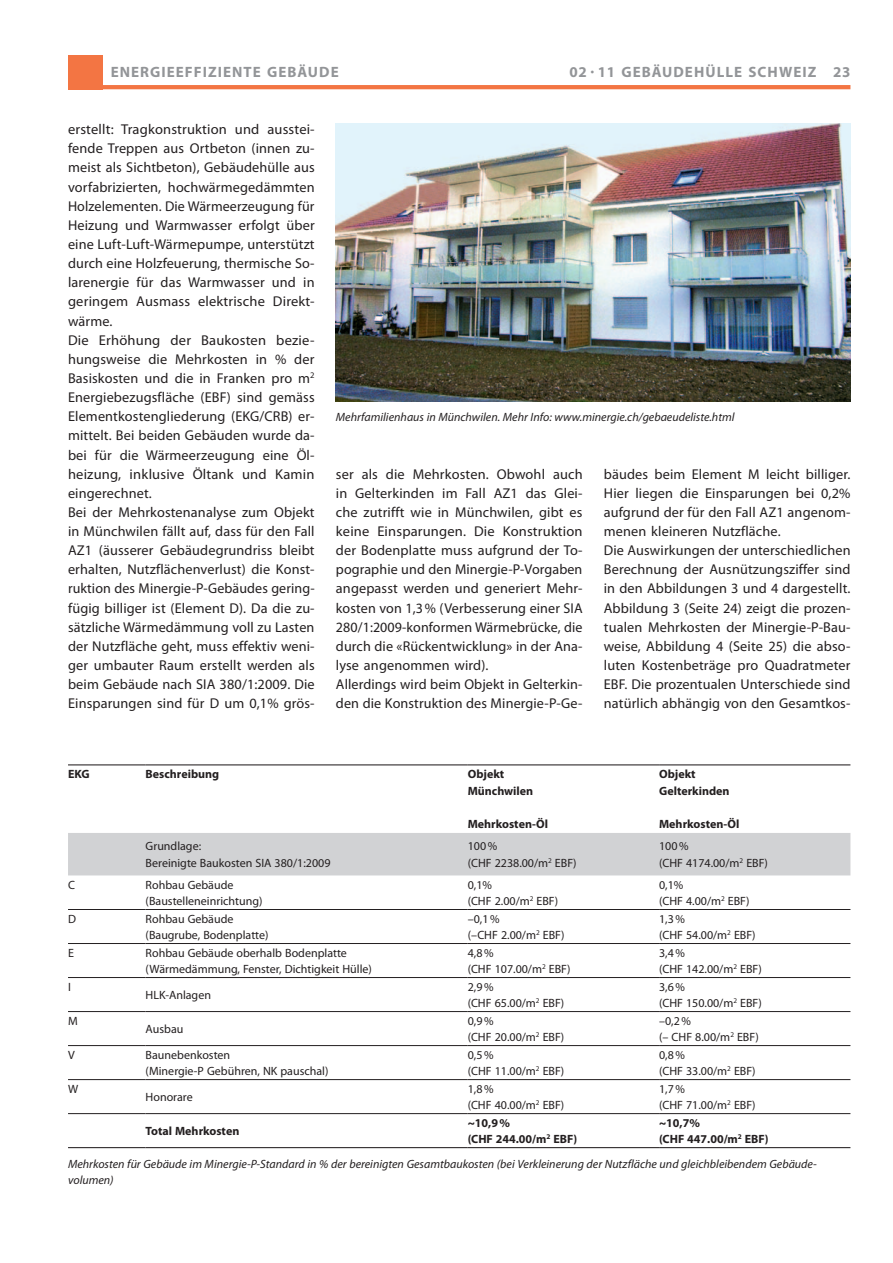
<style>
.page{position:relative;width:893px;height:1263px;background:#fff}
.page>*{position:absolute;margin:0;border:0;box-sizing:border-box;transform-origin:0 0}
.t1{font:700 15px "Myriad Pro";letter-spacing:.07em;color:#939598}
.t2{font:14.25px/19.2px "Myriad Pro";letter-spacing:.01em;color:#231f20}
.t3{font:12px/16.5px "Myriad Pro";color:#231f20}
.t4{font:italic 12px/16.5px "Myriad Pro";color:#231f20}
.t5{font:700 12px/16.5px "Myriad Pro";color:#231f20}
</style>
<div class="page">
<div style="left:68px;top:55px;width:34px;height:34px;background:#f37543"></div>
<hr style="left:68px;top:85px;width:782px;height:4px;background:#f37543">
<img style="left:336px;top:123px;width:514px;height:278px">
<div style="left:68px;top:833px;width:782px;height:42px;background:#d1d2d4"></div>
<hr style="left:68px;top:764px;width:78px;height:1px;background:#231f20">
<hr style="left:146px;top:764px;width:322px;height:1px;background:#231f20">
<hr style="left:468px;top:764px;width:191px;height:1px;background:#231f20">
<hr style="left:659px;top:764px;width:191px;height:1px;background:#231f20">
<hr style="left:68px;top:909px;width:78px;height:1px;background:#231f20">
<hr style="left:146px;top:909px;width:322px;height:1px;background:#231f20">
<hr style="left:468px;top:909px;width:191px;height:1px;background:#231f20">
<hr style="left:659px;top:909px;width:191px;height:1px;background:#231f20">
<hr style="left:68px;top:943px;width:78px;height:1px;background:#231f20">
<hr style="left:146px;top:943px;width:322px;height:1px;background:#231f20">
<hr style="left:468px;top:943px;width:191px;height:1px;background:#231f20">
<hr style="left:659px;top:943px;width:191px;height:1px;background:#231f20">
<hr style="left:68px;top:977px;width:78px;height:1px;background:#231f20">
<hr style="left:146px;top:977px;width:322px;height:1px;background:#231f20">
<hr style="left:468px;top:977px;width:191px;height:1px;background:#231f20">
<hr style="left:659px;top:977px;width:191px;height:1px;background:#231f20">
<hr style="left:68px;top:1011px;width:78px;height:1px;background:#231f20">
<hr style="left:146px;top:1011px;width:322px;height:1px;background:#231f20">
<hr style="left:468px;top:1011px;width:191px;height:1px;background:#231f20">
<hr style="left:659px;top:1011px;width:191px;height:1px;background:#231f20">
<hr style="left:68px;top:1045px;width:78px;height:1px;background:#231f20">
<hr style="left:146px;top:1045px;width:322px;height:1px;background:#231f20">
<hr style="left:468px;top:1045px;width:191px;height:1px;background:#231f20">
<hr style="left:659px;top:1045px;width:191px;height:1px;background:#231f20">
<hr style="left:68px;top:1079px;width:78px;height:1px;background:#231f20">
<hr style="left:146px;top:1079px;width:322px;height:1px;background:#231f20">
<hr style="left:468px;top:1079px;width:191px;height:1px;background:#231f20">
<hr style="left:659px;top:1079px;width:191px;height:1px;background:#231f20">
<hr style="left:68px;top:1147px;width:78px;height:1px;background:#231f20">
<hr style="left:68px;top:1113px;width:78px;height:1px;background:#231f20">
<hr style="left:146px;top:1147px;width:322px;height:1px;background:#231f20">
<hr style="left:146px;top:1113px;width:322px;height:1px;background:#231f20">
<hr style="left:468px;top:1147px;width:191px;height:1px;background:#231f20">
<hr style="left:468px;top:1113px;width:191px;height:1px;background:#231f20">
<hr style="left:659px;top:1147px;width:191px;height:1px;background:#231f20">
<hr style="left:659px;top:1113px;width:191px;height:1px;background:#231f20">
<p class="t1" style="left:111px;top:62px;width:230px">energieeffiziente gebäude</p>
<p class="t1" style="left:569px;top:62px;width:282px">02 · 11 gebäudehülle Schweiz 23</p>
<p class="t2" style="left:68px;top:120px;width:248px">erstellt: Tragkonstruktion und ausstei&shy;fende Treppen aus Ortbeton (innen zu&shy;meist als Sichtbeton), Gebäudehülle aus vorfabrizierten, hochwärmegedämmten Holzelementen. Die Wärmeerzeugung für Heizung und Warmwasser erfolgt über eine Luft-Luft-Wärmepumpe, unterstützt durch eine Holzfeuerung, thermische So&shy;larenergie für das Warmwasser und in geringem Ausmass elektrische Direkt&shy;wärme.<br>Die Erhöhung der Baukosten bezie&shy;hungsweise die Mehrkosten in % der Basiskosten und die in Franken pro m<sup>2<br></sup>Energiebezugsfläche (EBF) sind gemäss Elementkostengliederung (EKG/CRB) er&shy;mittelt. Bei beiden Gebäuden wurde da&shy;bei für die Wärmeerzeugung eine Öl&shy;heizung, inklusive Öltank und Kamin eingerechnet.<br>Bei der Mehrkostenanalyse zum Objekt in Münchwilen fällt auf, dass für den Fall AZ1 (äusserer Gebäudegrundriss bleibt erhalten, Nutzflächenverlust) die Konst&shy;ruktion des Minergie-P-Gebäudes gering&shy;fügig billiger ist (Element D). Da die zu&shy;sätzliche Wärmedämmung voll zu Lasten der Nutzfläche geht, muss effektiv weni&shy;ger umbauter Raum erstellt werden als beim Gebäude nach SIA 380/1:2009. Die Einsparungen sind für D um 0,1% grös-</p>
<p class="t4" style="left:336px;top:409px;width:400px">Mehrfamilienhaus in Münchwilen. Mehr Info: www.minergie.ch/gebaeudeliste.html</p>
<p class="t2" style="left:336px;top:464px;width:248px">ser als die Mehrkosten. Obwohl auch in Gelterkinden im Fall AZ1 das Glei&shy;che zutrifft wie in Münchwilen, gibt es keine Einsparungen. Die Konstruktion der Bodenplatte muss aufgrund der To&shy;pographie und den Minergie-P-Vorgaben angepasst werden und generiert Mehr&shy;kosten von 1,3% (Verbesserung einer SIA 280/1:2009-konformen Wärmebrücke, die durch die «Rückentwicklung» in der Ana&shy;lyse angenommen wird).<br>Allerdings wird beim Objekt in Gelterkin&shy;den die Konstruktion des Minergie-P-Ge-</p>
<p class="t2" style="left:604px;top:464px;width:248px">bäudes beim Element M leicht billiger.<br>H ier liegen die Einsparungen bei 0,2% aufgrund der für den Fall AZ1 angenom&shy;menen kleineren Nutzfläche.<br>Die Auswirkungen der unterschiedlichen Berechnung der Ausnützungsziffer sind in den Abbildungen 3 und 4 dargestellt.<br>Abbildung 3 (Seite 24) zeigt die prozen&shy;tualen Mehrkosten der Minergie-P-Bau&shy;weise, Abbildung 4 (Seite 25) die abso&shy;luten Kostenbeträge pro Quadratmeter EBF. Die prozentualen Unterschiede sind natürlich abhängig von den Gesamtkos-</p>
<p class="t5" style="left:68px;top:765px;width:22px">EKG</p>
<p class="t5" style="left:146px;top:765px;width:75px">Beschreibung</p>
<p class="t5" style="left:468px;top:765px;width:67px">Objekt<br>Münchwilen</p>
<p class="t5" style="left:468px;top:815px;width:82px">Mehrkosten-Öl</p>
<p class="t5" style="left:659px;top:765px;width:72px">Objekt<br>Gelterkinden</p>
<p class="t5" style="left:659px;top:815px;width:82px">Mehrkosten-Öl</p>
<p class="t3" style="left:146px;top:838px;width:186px">Grundlage:<br>Bereinigte Baukosten SIA 380/1:2009</p>
<p class="t3" style="left:468px;top:838px;width:110px">100%<br>(CHF 2238.00/m<sup>2</sup> EBF)</p>
<p class="t3" style="left:659px;top:838px;width:110px">100%<br>(CHF 4174.00/m<sup>2</sup> EBF)</p>
<p class="t3" style="left:68px;top:876px;width:8px">C</p>
<p class="t3" style="left:146px;top:876px;width:118px">Rohbau Gebäude (Baustelleneinrichtung)</p>
<p class="t3" style="left:468px;top:876px;width:92px">0,1%<br>(CHF 2.00/m<sup>2</sup> EBF)</p>
<p class="t3" style="left:659px;top:876px;width:92px">0,1%<br>(CHF 4.00/m<sup>2</sup> EBF)</p>
<p class="t3" style="left:68px;top:910px;width:9px">D</p>
<p class="t3" style="left:146px;top:910px;width:124px">Rohbau Gebäude (Baugrube, Bodenplatte)</p>
<p class="t3" style="left:468px;top:910px;width:98px">–0,1%<br>(–CHF 2.00/m<sup>2</sup> EBF)</p>
<p class="t3" style="left:659px;top:910px;width:98px">1,3%<br>(CHF 54.00/m<sup>2</sup> EBF)</p>
<p class="t3" style="left:68px;top:944px;width:7px">E</p>
<p class="t3" style="left:146px;top:944px;width:228px">Rohbau Gebäude oberhalb Bodenplatte (Wärmedämmung, Fenster, Dichtigkeit Hülle)</p>
<p class="t3" style="left:468px;top:944px;width:104px">4,8%<br>(CHF 107.00/m<sup>2</sup> EBF)</p>
<p class="t3" style="left:659px;top:944px;width:104px">3,4%<br>(CHF 142.00/m<sup>2</sup> EBF)</p>
<p class="t3" style="left:68px;top:978px;width:4px">I</p>
<p class="t3" style="left:146px;top:986px;width:67px">HLK-Anlagen</p>
<p class="t3" style="left:468px;top:978px;width:98px">2,9%<br>(CHF 65.00/m<sup>2</sup> EBF)</p>
<p class="t3" style="left:659px;top:978px;width:104px">3,6%<br>(CHF 150.00/m<sup>2</sup> EBF)</p>
<p class="t3" style="left:68px;top:1012px;width:11px">M</p>
<p class="t3" style="left:146px;top:1020px;width:39px">Ausbau</p>
<p class="t3" style="left:468px;top:1012px;width:98px">0,9%<br>(CHF 20.00/m<sup>2</sup> EBF)</p>
<p class="t3" style="left:659px;top:1012px;width:101px">–0,2%<br>(– CHF 8.00/m<sup>2</sup> EBF)</p>
<p class="t3" style="left:68px;top:1046px;width:8px">V</p>
<p class="t3" style="left:146px;top:1046px;width:184px">Baunebenkosten<br>(Minergie-P Gebühren, NK pauschal)</p>
<p class="t3" style="left:468px;top:1046px;width:98px">0,5%<br>(CHF 11.00/m<sup>2</sup> EBF)</p>
<p class="t3" style="left:659px;top:1046px;width:98px">0,8%<br>(CHF 33.00/m<sup>2</sup> EBF)</p>
<p class="t3" style="left:68px;top:1080px;width:12px">W</p>
<p class="t3" style="left:146px;top:1089px;width:49px">Honorare</p>
<p class="t3" style="left:468px;top:1080px;width:98px">1,8%<br>(CHF 40.00/m<sup>2</sup> EBF)</p>
<p class="t3" style="left:659px;top:1080px;width:98px">1,7%<br>(CHF 71.00/m<sup>2</sup> EBF)</p>
<p class="t5" style="left:146px;top:1122px;width:95px">Total Mehrkosten</p>
<p class="t5" style="left:468px;top:1114px;width:44px">~10,9 % (CHF</p>
<p class="t5" style="left:659px;top:1114px;width:42px">~10,7% (CHF</p>
<p class="t5" style="left:687px;top:1130px;width:62px">447.00/m<sup>2</sup> EBF</p>
<p class="t5" style="left:765px;top:1130px;width:5px">)</p>
<p class="t4" style="left:68px;top:1155px;width:750px">Mehrkosten für Gebäude im Minergie-P-Standard in % der bereinigten Gesamtbaukosten (bei Verkleinerung der Nutzfläche und gleichbleibendem Gebäude&shy;volumen)</p>
<p class="t5" style="left:496px;top:1130px;width:62px">244.00/m<sup>2</sup> EBF</p>
<p class="t5" style="left:573px;top:1130px;width:5px">)</p>
</div>
